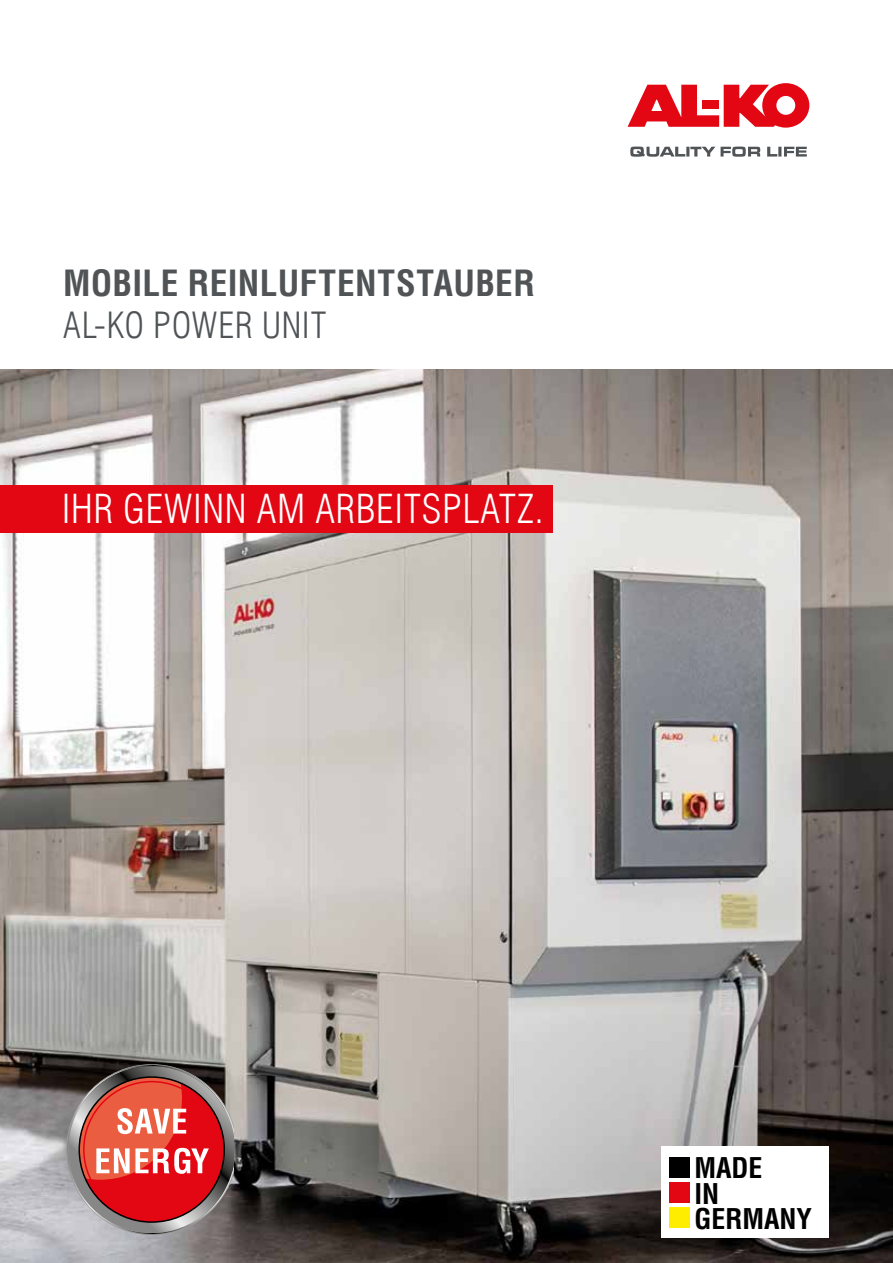
<style>
.page{position:relative;width:893px;height:1263px;background:#fff}
.page>*{position:absolute;margin:0;border:0;box-sizing:border-box;transform-origin:0 0}
.t1{font:300 condensed 39px "Helvetica Com";letter-spacing:.02em;color:#fff}
.t2{font:700 condensed 35.25px "Helvetica Com";letter-spacing:.01em;color:#505456}
.t3{font:300 condensed 35.25px "Helvetica Com";letter-spacing:.025em;color:#505456}
.t4{font:700 condensed 27.9px/25.5px "Helvetica Com";color:#000}
</style>
<div class="page">
<svg style="left:628px;top:83px;width:181px;height:45px"></svg>
<svg style="left:630px;top:147px;width:177px;height:10px"></svg>
<img style="left:0;top:370px;width:893px;height:893px">
<div style="left:661px;top:1146px;width:168px;height:91px;background:#fff"></div>
<div style="left:669px;top:1157px;width:20px;height:21px;background:#000"></div>
<div style="left:669px;top:1182px;width:20px;height:21px;background:#e30613"></div>
<div style="left:669px;top:1207px;width:20px;height:21px;background:#ffed00"></div>
<svg style="left:66px;top:1064px;width:168px;height:171px;background:#b85d5b"></svg>
<div style="left:0;top:485px;width:553px;height:48px;background:#e30613"></div>
<p class="t2" style="left:63px;top:260px;width:473px">MOBILE REINLUFTENTSTAUBER</p>
<p class="t3" style="left:63px;top:303px;width:265px">AL-KO POWER UNIT</p>
<p class="t1" style="left:62px;top:484px;width:483px">IHR GEWINN AM ARBEITSPLATZ.</p>
<p class="t4" style="left:694px;top:1154px;width:119px">MADE<br>IN<br>GERMANY</p>
</div>
